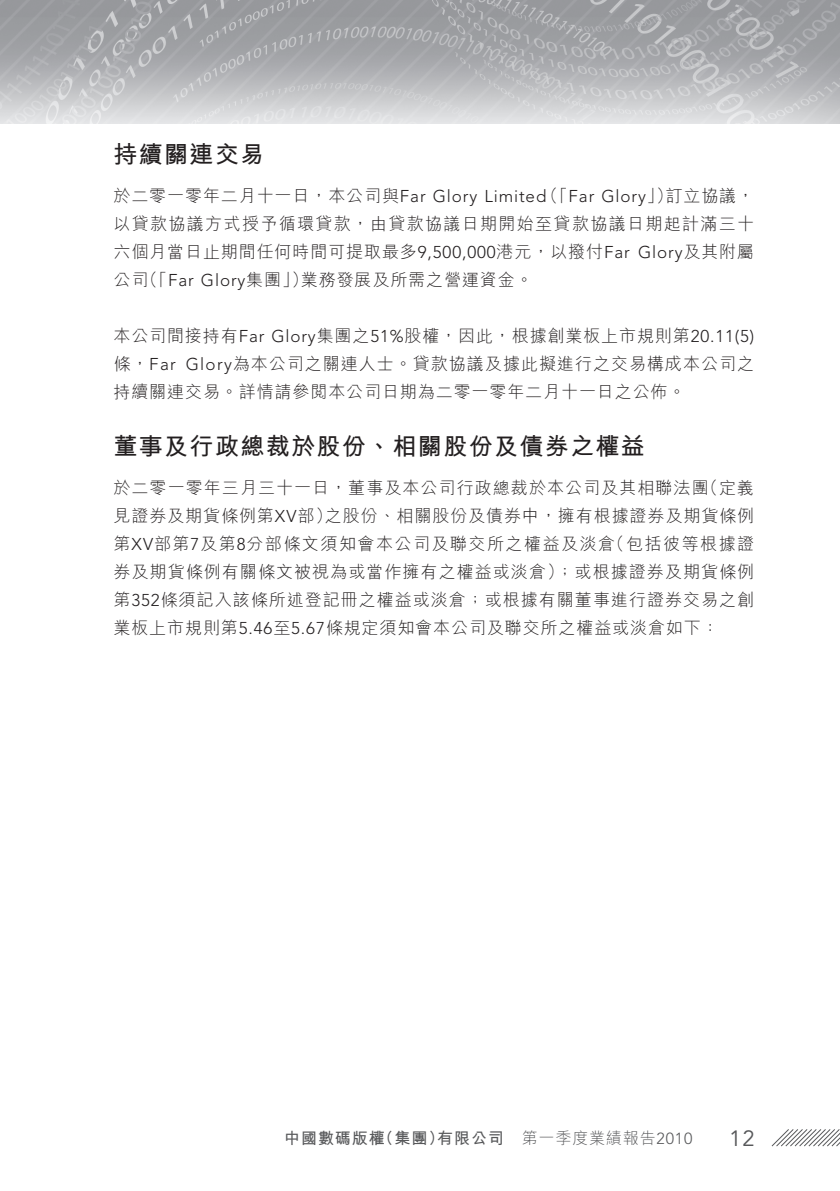
<style>
.page{position:relative;width:840px;height:1191px;background:#fff}
.page>*{position:absolute;margin:0;border:0;box-sizing:border-box;transform-origin:0 0}
.t1{font:24px "M Hei HK Bold E Ten B5 H";letter-spacing:.055em;color:#231f20}
.t2{font:22px "Avenir LT Std";color:#57585a}
.t3{font:17px/28px "M Hei HK Light E Ten B5 H";letter-spacing:.06em;color:#231f20}
.t4{font:17px/28px "M Hei HK Light E Ten B5 H";letter-spacing:.08em;color:#231f20}
.t5{font:300 17px "Avenir LT Std";letter-spacing:.05em;color:#231f20}
.t6{font:17px "M Hei HK Light E Ten B5 H";letter-spacing:.09em;color:#231f20}
.t7{font:16px "M Hei HK Bold E Ten B5 H";letter-spacing:.055em;color:#57585a}
.t8{font:16px "M Hei HK Light E Ten B5 H";letter-spacing:.05em;color:#57585a}
.s1{font-family:"M Hei HK Light E Ten B5 H";font-weight:400}
.s2{font-family:"Avenir LT Std";font-weight:300}
</style>
<div class="page">
<img style="left:0;top:0;width:839px;height:123px">
<svg style="left:771px;top:1129px;width:68px;height:18px"></svg>
<h1 class="t1" style="left:113px;top:145px;width:152px">持續關連交易</h1>
<p class="t5" style="left:541px;top:189px;width:133px"><span class="s1">（「</span>Far Glory<span class="s1">」）</span></p>
<p class="t4" style="left:113px;top:184px;width:642px">於二零一零年二月十一日，本公司與<span class="s2">Far Glory Limited<br></span>以貸款協議方式授予循環貸款，由貸款協議日期開始至貸款協議日期起計滿三十</p>
<p class="t5" style="left:637px;top:245px;width:118px">Glory<span class="s1">及其附屬</span></p>
<p class="t3" style="left:665px;top:184px;width:90px">訂立協議，</p>
<p class="t3" style="left:301px;top:240px;width:330px;text-indent:-187px">六個月當日止期間任何時間可提取最多<span class="s2">9,500,000</span>港元，以撥付<span class="s2">Far</span>業務發展及所需之營運資金。</p>
<p class="t5" style="left:141px;top:273px;width:169px"><span class="s1">（「</span>Far Glory<span class="s1">集團」）</span></p>
<p class="t3" style="left:113px;top:268px;width:36px">公司</p>
<p class="t3" style="left:113px;top:324px;width:642px;text-align:right">本公司間接持有<span class="s2">Far Glory</span>集團之<span class="s2">51%</span>股權，因此，根據創業板上市規則第<span class="s2">20.11 (5)<br>Glory</span>為本公司之關連人士。貸款協議及據此擬進行之交易構成本公司之</p>
<p class="t5" style="left:113px;top:357px;width:64px"><span class="s1">條，</span>Far</p>
<p class="t3" style="left:113px;top:380px;width:573px">持續關連交易。詳情請參閱本公司日期為二零一零年二月十一日之公佈。</p>
<h1 class="t1" style="left:113px;top:436px;width:532px">董事及行政總裁於股份、相關股份及債券之權益</h1>
<p class="t3" style="left:700px;top:476px;width:55px">（定義</p>
<p class="t3" style="left:325px;top:476px;width:430px;text-indent:-211px">於二零一零年三月三十一日，董事及本公司行政總裁於本公司及其相聯法團<br>之股份、相關股份及債券中，擁有根據證券及期貨條例</p>
<p class="t3" style="left:113px;top:504px;width:220px">見證券及期貨條例第<span class="s2">XV</span>部）</p>
<p class="t6" style="left:607px;top:537px;width:148px">（包括彼等根據證</p>
<p class="t3" style="left:113px;top:532px;width:641px">第<span class="s2">XV</span>部第<span class="s2">7</span>及第<span class="s2">8</span>分部條文須知會本公司及聯交所之權益及淡倉<br>券及期貨條例有關條文被視為或當作擁有之權益或淡倉）；或根據證券及期貨條例第<span class="s2">352</span>條須記入該條所述登記冊之權益或淡倉；或根據有關董事進行證券交易之創業板上市規則第<span class="s2">5.46</span>至<span class="s2">5.67</span>條規定須知會本公司及聯交所之權益或淡倉如下：</p>
<p class="t7" style="left:377px;top:1132px;width:68px">（集團）</p>
<p class="t7" style="left:437px;top:1132px;width:68px">有限公司</p>
<p class="t7" style="left:284px;top:1132px;width:102px">中國數碼版權</p>
<p class="t8" style="left:521px;top:1132px;width:172px">第一季度業績報告<span class="s2">2010</span></p>
<p class="t2" style="left:728px;top:1125px;width:27px">12</p>
</div>
